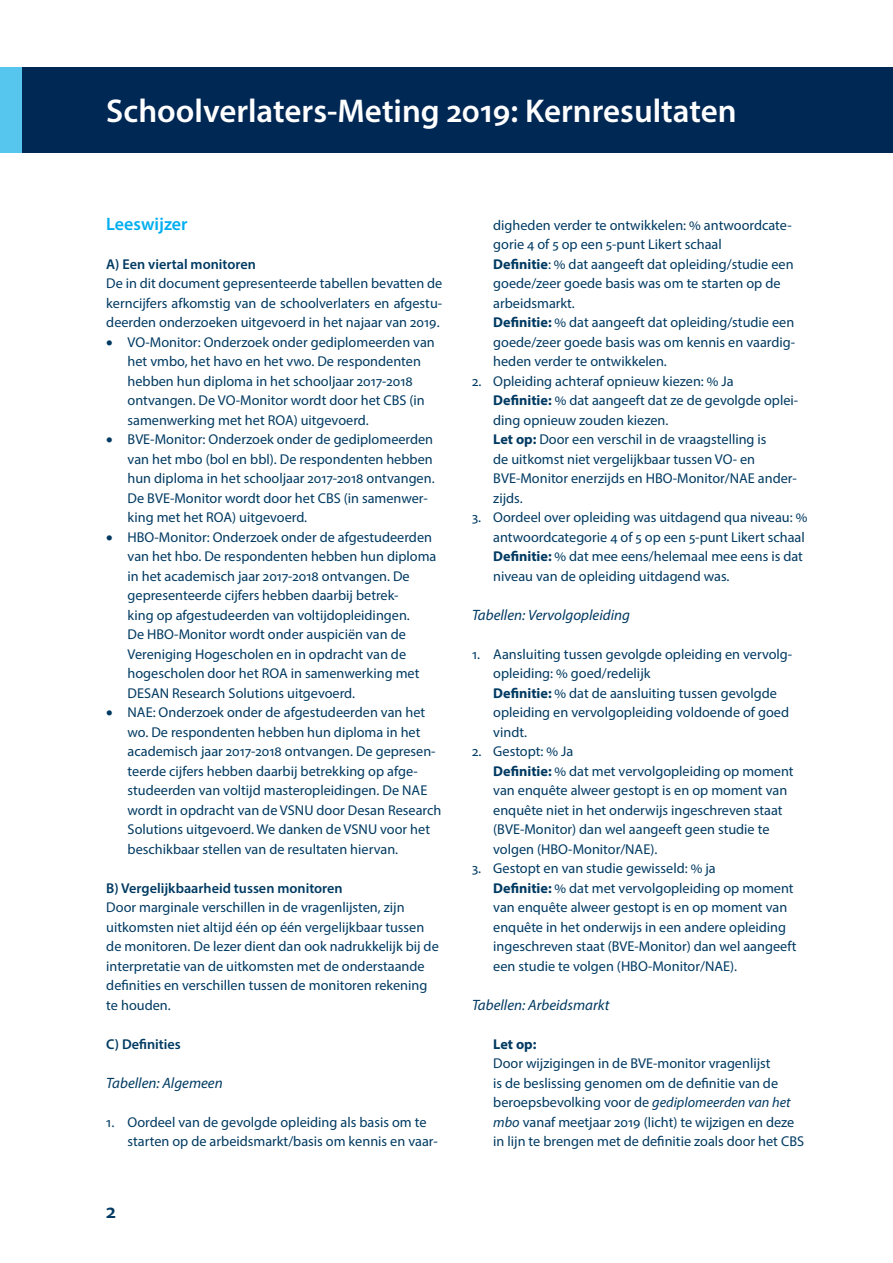
<style>
.page{position:relative;width:893px;height:1263px;background:#fff}
.page>*{position:absolute;margin:0;border:0;box-sizing:border-box;transform-origin:0 0}
.t1{font:600 33px "Myriad Pro";color:#fff}
.t2{font:600 21px "Myriad Pro";color:#003a62}
.kop_1{font:600 18px "Myriad Pro";color:#00aeef}
.kop_3{font:italic 15px "Myriad Pro";color:#003a62}
.bodytekst{font:14.25px/19.5px "Myriad Pro";color:#003a62}
.bodytekst_inspring{font:14.25px/19.5px "Myriad Pro";color:#003a62}
.bodytekst_tab{font:14.25px/19.5px "Myriad Pro";color:#003a62}
.kop_2{font:600 14.25px "Myriad Pro";color:#003a62}
.bodytekst_inspring-2{font:700 14.25px "Myriad Pro";color:#003a62}
.s1{font-weight:700}
.s2{font-style:italic}
</style>
<div class="page">
<div style="left:0;top:67px;width:893px;height:86px;background:#002855"></div>
<div style="left:0;top:67px;width:21px;height:86px;background:#57c6ee"></div>
<h1 class="t1" style="left:106px;top:90px;width:632px">Schoolverlaters-Meting 2019: Kernresultaten</h1>
<p class="kop_1" style="left:106px;top:212px;width:83px">Leeswijzer</p>
<p class="kop_2" style="left:106px;top:255px;width:151px">A) Een viertal monitoren</p>
<p class="bodytekst" style="left:106px;top:273px;width:337px;text-align:justify">De in dit document gepresenteerde tabellen bevatten de kerncijfers afkomstig van de schoolverlaters en afgestu&shy;deerden onderzoeken uitgevoerd in het najaar van 2019.</p>
<p class="bodytekst" style="left:128px;top:332px;width:309px;text-indent:-21px">• VO-Monitor: Onderzoek onder gediplomeerden van het vmbo, het havo en het vwo. De respondenten hebben hun diploma in het schooljaar 2017-2018 ontvangen. De VO-Monitor wordt door het CBS (in samenwerking met het ROA) uitgevoerd.</p>
<p class="bodytekst" style="left:128px;top:429px;width:309px;text-indent:-21px">• BVE-Monitor: Onderzoek onder de gediplomeerden van het mbo (bol en bbl). De respondenten hebben hun diploma in het schooljaar 2017-2018 ontvangen.<br>De BVE-Monitor wordt door het CBS (in samenwer&shy;king met het ROA) uitgevoerd.</p>
<p class="bodytekst" style="left:128px;top:527px;width:310px;text-indent:-21px">• HBO-Monitor: Onderzoek onder de afgestudeerden van het hbo. De respondenten hebben hun diploma in het academisch jaar 2017-2018 ontvangen. De gepresenteerde cijfers hebben daarbij betrek-<br>king op afgestudeerden van voltijdopleidingen.<br>De HBO-Monitor wordt onder auspiciën van de Vereniging Hogescholen en in opdracht van de hogescholen door het ROA in samenwerking met DESAN Research Solutions uitgevoerd.</p>
<p class="bodytekst" style="left:128px;top:702px;width:315px;text-indent:-21px">• NAE: Onderzoek onder de afgestudeerden van het wo. De respondenten hebben hun diploma in het academisch jaar 2017-2018 ontvangen. De gepresen&shy;teerde cijfers hebben daarbij betrekking op afge&shy;studeerden van voltijd masteropleidingen. De NAE wordt in opdracht van de VSNU door Desan Research Solutions uitgevoerd. We danken de VSNU voor het beschikbaar stellen van de resultaten hiervan.</p>
<p class="kop_2" style="left:106px;top:879px;width:238px">B) Vergelijkbaarheid tussen monitoren</p>
<p class="bodytekst" style="left:106px;top:897px;width:334px">Door marginale verschillen in de vragenlijsten, zijn uitkomsten niet altijd één op één vergelijkbaar tussen de monitoren. De lezer dient dan ook nadrukkelijk bij de interpretatie van de uitkomsten met de onderstaande definities en verschillen tussen de monitoren rekening te houden.</p>
<p class="kop_2" style="left:106px;top:1035px;width:76px">C) Definities</p>
<p class="kop_3" style="left:106px;top:1073px;width:118px">Tabellen: Algemeen</p>
<p class="bodytekst" style="left:128px;top:1112px;width:312px;text-indent:-21px">1. Oordeel van de gevolgde opleiding als basis om te starten op de arbeidsmarkt/basis om kennis en vaar-</p>
<h2 class="t2" style="left:106px;top:1197px;width:11px">2</h2>
<p class="bodytekst" style="left:493px;top:215px;width:300px">digheden verder te ontwikkelen: % antwoordcate&shy;gorie 4 of 5 op een 5-punt Likert schaal</p>
<p class="bodytekst_inspring" style="left:493px;top:254px;width:302px"><span class="s1">Definitie</span>: % dat aangeeft dat opleiding/studie een goede/zeer goede basis was om te starten op de arbeidsmarkt.</p>
<p class="bodytekst_inspring" style="left:493px;top:312px;width:303px;text-align:justify"><span class="s1">Definitie:</span> % dat aangeeft dat opleiding/studie een goede/zeer goede basis was om kennis en vaardig&shy;heden verder te ontwikkelen.</p>
<p class="bodytekst" style="left:472px;top:371px;width:263px">2. Opleiding achteraf opnieuw kiezen: % Ja</p>
<p class="bodytekst_inspring" style="left:493px;top:390px;width:306px"><span class="s1">Definitie:</span> % dat aangeeft dat ze de gevolgde oplei&shy;ding opnieuw zouden kiezen.</p>
<p class="bodytekst_inspring" style="left:493px;top:429px;width:305px"><span class="s1">Let op:</span> Door een verschil in de vraagstelling is<br>de uitkomst niet vergelijkbaar tussen VO- en BVE-Monitor enerzijds en HBO-Monitor/NAE ander&shy;zijds.</p>
<p class="bodytekst" style="left:472px;top:507px;width:337px;text-align:right">3. Oordeel over opleiding was uitdagend qua niveau: % antwoordcategorie 4 of 5 op een 5-punt Likert schaal</p>
<p class="bodytekst_inspring" style="left:493px;top:546px;width:311px"><span class="s1">Definitie:</span> % dat mee eens/helemaal mee eens is dat niveau van de opleiding uitdagend was.</p>
<p class="kop_3" style="left:472px;top:605px;width:159px">Tabellen: Vervolgopleiding</p>
<p class="bodytekst_tab" style="left:493px;top:644px;width:300px;text-indent:-21px">1. Aansluiting tussen gevolgde opleiding en vervolg&shy;opleiding: % goed/redelijk</p>
<p class="bodytekst_inspring" style="left:493px;top:683px;width:297px"><span class="s1">Definitie:</span> % dat de aansluiting tussen gevolgde opleiding en vervolgopleiding voldoende of goed vindt.</p>
<p class="bodytekst_tab" style="left:472px;top:741px;width:103px">2. Gestopt: % Ja</p>
<p class="bodytekst_inspring" style="left:493px;top:761px;width:302px"><span class="s1">Definitie:</span> % dat met vervolgopleiding op moment van enquête alweer gestopt is en op moment van enquête niet in het onderwijs ingeschreven staat (BVE-Monitor) dan wel aangeeft geen studie te volgen (HBO-Monitor/NAE).</p>
<p class="bodytekst" style="left:472px;top:858px;width:245px">3. Gestopt en van studie gewisseld: % ja</p>
<p class="bodytekst_inspring" style="left:493px;top:878px;width:305px"><span class="s1">Definitie:</span> % dat met vervolgopleiding op moment van enquête alweer gestopt is en op moment van enquête in het onderwijs in een andere opleiding ingeschreven staat (BVE-Monitor) dan wel aangeeft een studie te volgen (HBO-Monitor/NAE).</p>
<p class="kop_3" style="left:472px;top:995px;width:139px">Tabellen: Arbeidsmarkt</p>
<p class="bodytekst_inspring-2" style="left:493px;top:1034px;width:45px">Let op:</p>
<p class="bodytekst_inspring" style="left:493px;top:1053px;width:312px">Door wijzigingen in de BVE-monitor vragenlijst<br>is de beslissing genomen om de definitie van de beroepsbevolking voor de <span class="s2">gediplomeerden van het mbo</span> vanaf meetjaar 2019 (licht) te wijzigen en deze in lijn te brengen met de definitie zoals door het CBS</p>
</div>
